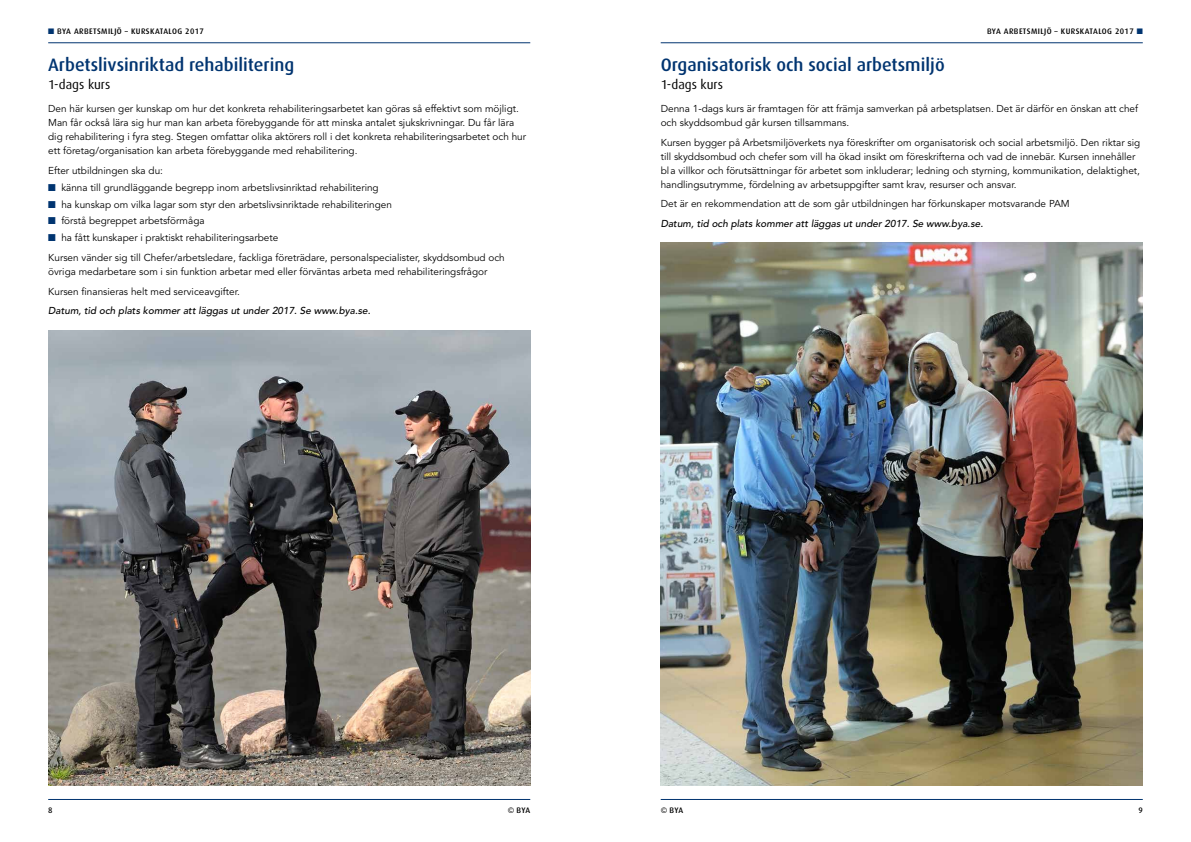
<style>
.page{position:relative;width:1191px;height:842px;background:#fff}
.page>*{position:absolute;margin:0;border:0;box-sizing:border-box;transform-origin:0 0}
.t1{font:500 18px "Dax";color:#003470}
.t2{font:13px "Dax";color:#000}
.t3{font:10px/14px "Avenir";color:#000}
.t4{font:italic 500 10px "Avenir";color:#000}
.t5{font:500 8px "Dax";letter-spacing:.05em;color:#000}
.s1{color:#003470}
</style>
<div class="page">
<hr style="left:48px;top:43px;width:482px;height:1px;background:#003470">
<hr style="left:660px;top:43px;width:482px;height:1px;background:#003470">
<hr style="left:660px;top:799px;width:482px;height:1px;background:#003470">
<hr style="left:48px;top:799px;width:482px;height:1px;background:#003470">
<img style="left:660px;top:242px;width:482px;height:543px">
<img style="left:48px;top:330px;width:482px;height:455px">
<p class="t5" style="left:48px;top:27px;width:157px"><span class="s1">■</span> BYA Arbetsmiljö – kurskatalog 2017</p>
<p class="t5" style="left:987px;top:27px;width:157px">BYA Arbetsmiljö – kurskatalog 2017 <span class="s1">■</span></p>
<h1 class="t1" style="left:48px;top:54px;width:247px">Arbetslivsinriktad rehabilitering</h1>
<h2 class="t2" style="left:48px;top:78px;width:64px">1-dags kurs</h2>
<p class="t3" style="left:48px;top:102px;width:479px">Den här kursen ger kunskap om hur det konkreta rehabiliteringsarbetet kan göras så effektivt som möjligt.<br>Man får också lära sig hur man kan arbeta förebyggande för att minska antalet sjukskrivningar. Du får lära dig rehabilitering i fyra steg. Stegen omfattar olika aktörers roll i det konkreta rehabiliteringsarbetet och hur ett företag/organisation kan arbeta förebyggande med rehabilitering.</p>
<p class="t3" style="left:48px;top:164px;width:116px">Efter utbildningen ska du:</p>
<p class="t3" style="left:48px;top:181px;width:332px"><span class="s1">■</span> känna till grundläggande begrepp inom arbetslivsinriktad rehabilitering</p>
<p class="t3" style="left:48px;top:197px;width:345px"><span class="s1">■</span> ha kunskap om vilka lagar som styr den arbetslivsinriktade rehabiliteringen</p>
<p class="t3" style="left:48px;top:214px;width:158px"><span class="s1">■</span> förstå begreppet arbetsförmåga</p>
<p class="t3" style="left:48px;top:228px;width:458px;line-height:19.7px"><span class="s1">■</span> ha fått kunskaper i praktiskt rehabiliteringsarbete<br>Kursen vänder sig till Chefer/arbetsledare, fackliga företrädare, personalspecialister, skyddsombud och</p>
<p class="t3" style="left:48px;top:262px;width:441px;line-height:19.7px">övriga medarbetare som i sin funktion arbetar med eller förväntas arbeta med rehabiliteringsfrågor<br>Kursen finansieras helt med serviceavgifter.</p>
<p class="t4" style="left:48px;top:305px;width:324px">Datum, tid och plats kommer att läggas ut under 2017. Se www.bya.se.</p>
<h1 class="t1" style="left:660px;top:54px;width:285px">Organisatorisk och social arbetsmiljö</h1>
<h2 class="t2" style="left:660px;top:78px;width:64px">1-dags kurs</h2>
<p class="t3" style="left:660px;top:102px;width:479px">Denna 1-dags kurs är framtagen för att främja samverkan på arbetsplatsen. Det är därför en önskan att chef och skyddsombud går kursen tillsammans.</p>
<p class="t3" style="left:660px;top:135px;width:481px">Kursen bygger på Arbetsmiljöverkets nya föreskrifter om organisatorisk och social arbetsmiljö. Den riktar sig till skyddsombud och chefer som vill ha ökad insikt om föreskrifterna och vad de innebär. Kursen innehåller bla villkor och förutsättningar för arbetet som inkluderar; ledning och styrning, kommunikation, delaktighet, handlingsutrymme, fördelning av arbetsuppgifter samt krav, resurser och ansvar.</p>
<p class="t3" style="left:660px;top:197px;width:410px">Det är en rekommendation att de som går utbildningen har förkunskaper motsvarande PAM</p>
<p class="t4" style="left:660px;top:218px;width:324px">Datum, tid och plats kommer att läggas ut under 2017. Se www.bya.se.</p>
<p class="t5" style="left:48px;top:806px;width:6px">8</p>
<p class="t5" style="left:508px;top:806px;width:24px">© BYA</p>
<p class="t5" style="left:660px;top:806px;width:24px">© BYA</p>
<p class="t5" style="left:1138px;top:806px;width:6px">9</p>
</div>
